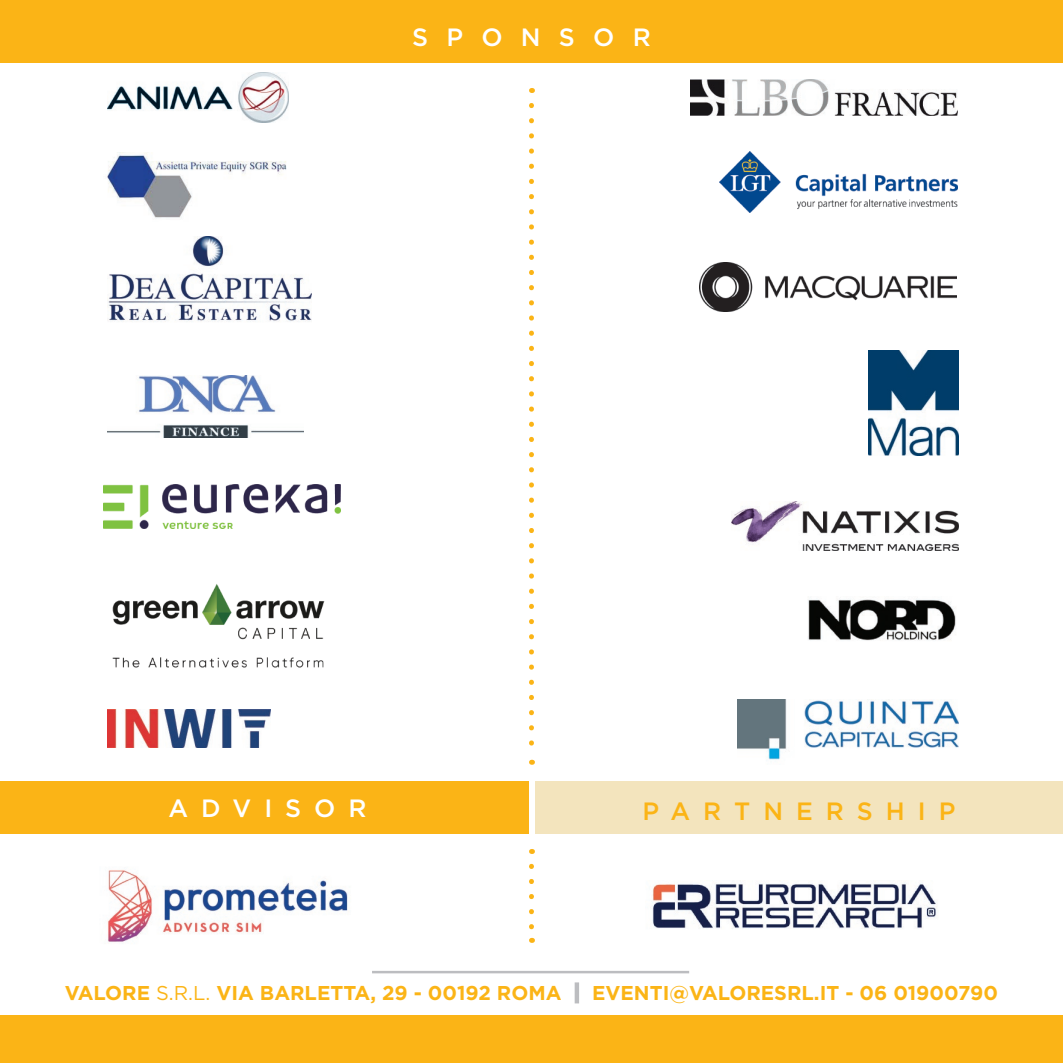
<style>
.page{position:relative;width:1063px;height:1063px;background:#fff}
.page>*{position:absolute;margin:0;border:0;box-sizing:border-box;transform-origin:0 0}
.t1{font:500 25px "Gotham";letter-spacing:.52em;color:#fbb416}
.t2{font:500 25px "Gotham";letter-spacing:.52em;color:#fff}
.t3{font:500 25px "Gotham";letter-spacing:.73em;color:#fff}
.t4{font:700 20px "Gotham";color:#fbb416}
.s1{font-weight:400}
</style>
<div class="page">
<div style="left:0;top:782px;width:529px;height:52px;background:#fbb416"></div>
<div style="left:0;top:0;width:1063px;height:62px;background:#fbb416"></div>
<div style="left:0;top:1016px;width:1063px;height:47px;background:#fbb416"></div>
<div style="left:535px;top:782px;width:528px;height:52px;background:#f3e4bd"></div>
<img style="left:107px;top:870px;width:242px;height:72px">
<svg style="left:529px;top:866px;width:5px;height:77px"></svg>
<svg style="left:529px;top:105px;width:5px;height:660px"></svg>
<img style="left:652px;top:883px;width:285px;height:46px">
<img style="left:108px;top:72px;width:181px;height:50px">
<img style="left:107px;top:153px;width:180px;height:65px">
<img style="left:107px;top:236px;width:205px;height:86px">
<img style="left:107px;top:376px;width:197px;height:61px">
<img style="left:103px;top:485px;width:237px;height:44px">
<img style="left:112px;top:584px;width:213px;height:84px">
<img style="left:107px;top:710px;width:163px;height:37px">
<img style="left:691px;top:80px;width:266px;height:35px">
<img style="left:719px;top:152px;width:238px;height:61px">
<img style="left:699px;top:262px;width:258px;height:50px">
<img style="left:869px;top:351px;width:90px;height:104px">
<img style="left:732px;top:502px;width:227px;height:48px">
<img style="left:808px;top:599px;width:148px;height:42px">
<img style="left:737px;top:700px;width:222px;height:60px">
<div style="left:575px;top:982px;width:4px;height:21px;border:2px solid #bcbdc0"></div>
<hr style="left:372px;top:971px;width:317px;height:2px;background:#bcbdc0">
<p class="t3" style="left:412px;top:21px;width:240px">SPONSOR</p>
<p class="t2" style="left:168px;top:792px;width:200px">ADVISOR</p>
<p class="t1" style="left:642px;top:794px;width:315px">PARTNERSHIP</p>
<p class="t4" style="left:65px;top:979px;width:498px">VALORE <span class="s1">S.R.L.</span> VIA BARLETTA, 29 - 00192 ROMA</p>
<p class="t4" style="left:592px;top:979px;width:407px">EVENTI@VALORESRL.IT - 06 01900790</p>
</div>
